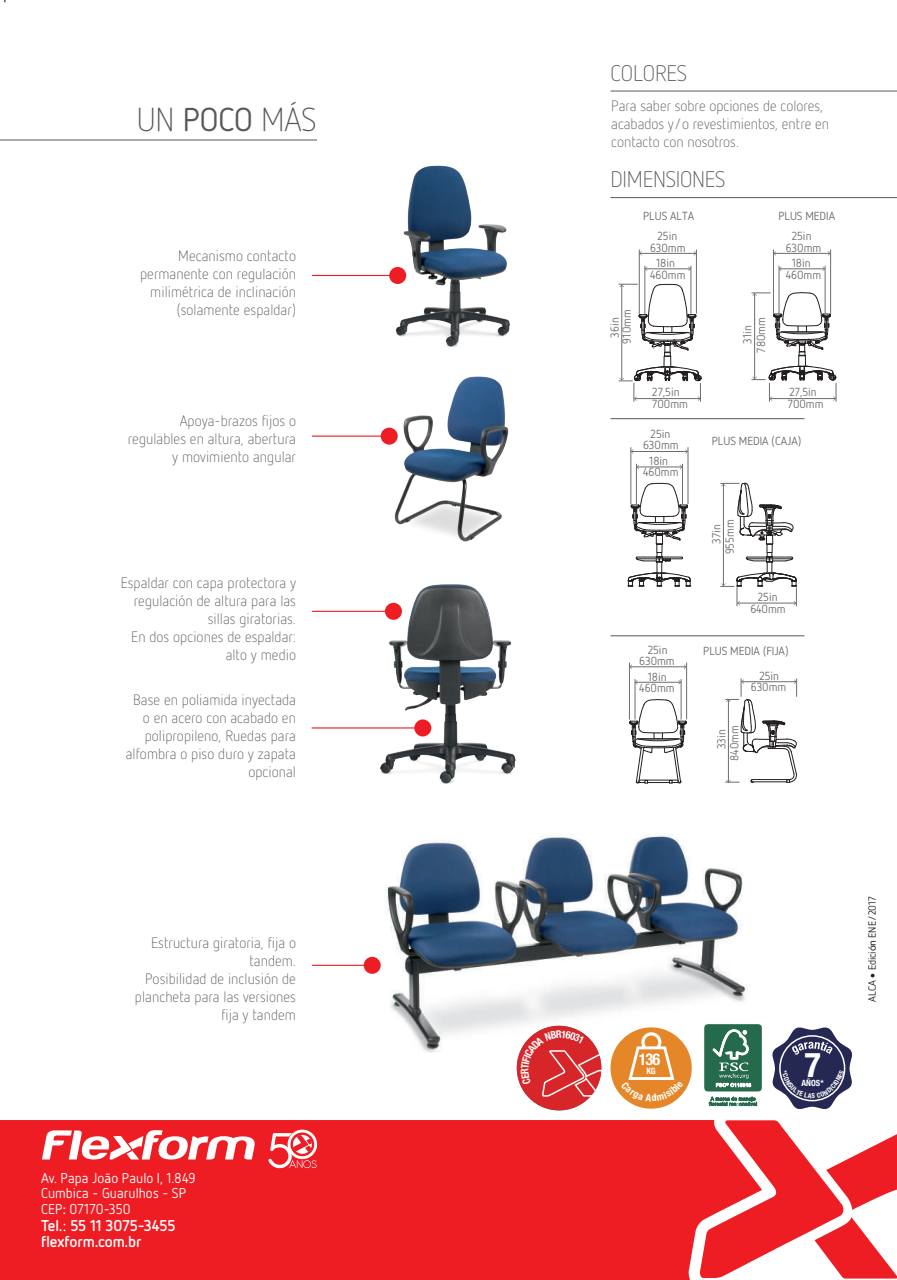
<style>
.page{position:relative;width:897px;height:1280px;background:#fff}
.page>*{position:absolute;margin:0;border:0;box-sizing:border-box;transform-origin:0 0}
.t1{font:700 condensed 34.35px "Helvetica Neue LT Std";color:#fff}
.t2{font:300 33px "Netto OT";color:#57585a}
.t3{font:300 22.5px "Netto OT";letter-spacing:-.01em;color:#57585a}
.t4{font:700 condensed 16.2px "Helvetica Neue LT Std";color:#fff}
.t5{font:700 15.6px/15.6px "Netto OT";letter-spacing:-.005em;color:#fff}
.t6{font:300 15px/18px "Netto OT";letter-spacing:.005em;color:#57585a;text-align:right}
.t7{font:14.25px/15.6px "Netto OT";letter-spacing:.005em;color:#fff}
.t8{font:11.7px "Netto OT";color:#6c6d70}
.t9{font:10.5px "Netto OT";letter-spacing:.01em;color:#231f20}
.t10{font:700 condensed 8.85px "Helvetica Neue LT Std";color:#fff}
.t11{font:700 condensed 8.55px "Helvetica Neue LT Std";color:#fff}
.t12{font:700 condensed 6.9px "Helvetica Neue LT Std";color:#fff}
.s1{font-weight:400}
.s2{font-family:"Myriad Pro"}
</style>
<div class="page">
<img style="left:385px;top:834px;width:362px;height:222px">
<img style="left:376px;top:584px;width:140px;height:200px">
<img style="left:389px;top:165px;width:121px;height:182px">
<img style="left:391px;top:376px;width:118px;height:166px">
<hr style="left:0;top:140px;width:317px;height:1px;background:#57585a">
<div style="left:0;top:1120px;width:617px;height:159px;background:#ee1d23"></div>
<svg style="left:42px;top:1129px;width:214px;height:30px"></svg>
<svg style="left:269px;top:1129px;width:48px;height:39px"></svg>
<hr style="left:610px;top:91px;width:287px;height:1px;background:#57585a">
<hr style="left:610px;top:197px;width:287px;height:1px;background:#57585a">
<div style="left:381px;top:427px;width:17px;height:17px;background:#ee1d23;border-radius:50%"></div>
<hr style="left:312px;top:435px;width:77px;height:1px;background:#ee1d23">
<div style="left:414px;top:719px;width:17px;height:17px;background:#ee1d23;border-radius:50%"></div>
<hr style="left:312px;top:727px;width:111px;height:1px;background:#ee1d23">
<div style="left:389px;top:267px;width:17px;height:17px;background:#ee1d23;border-radius:50%"></div>
<hr style="left:312px;top:275px;width:86px;height:1px;background:#ee1d23">
<div style="left:364px;top:956px;width:17px;height:17px;background:#ee1d23;border-radius:50%"></div>
<hr style="left:312px;top:964px;width:60px;height:1px;background:#ee1d23">
<div style="left:385px;top:603px;width:17px;height:17px;background:#ee1d23;border-radius:50%"></div>
<hr style="left:312px;top:610px;width:81px;height:2px;background:#ee1d23">
<hr style="left:610px;top:418px;width:194px;height:1px;background:#57585a">
<hr style="left:610px;top:635px;width:194px;height:1px;background:#57585a">
<div style="left:518px;top:1026px;width:83px;height:83px;background:#d62629;border-radius:50%"></div>
<div style="left:517px;top:1025px;width:84px;height:85px;border:2px solid #d62629;border-radius:50%"></div>
<div style="left:610px;top:1027px;width:82px;height:81px;background:#e58628;border-radius:50%"></div>
<svg style="left:619px;top:284px;width:83px;height:117px"></svg>
<hr style="left:645px;top:266px;width:1px;height:47px;background:#6c6d70">
<hr style="left:691px;top:266px;width:1px;height:47px;background:#6c6d70">
<hr style="left:645px;top:268px;width:45px;height:1px;background:#6c6d70">
<svg style="left:688px;top:266px;width:3px;height:5px"></svg>
<hr style="left:639px;top:250px;width:1px;height:63px;background:#6c6d70">
<hr style="left:696px;top:250px;width:1px;height:63px;background:#6c6d70">
<hr style="left:640px;top:253px;width:56px;height:1px;background:#6c6d70">
<svg style="left:639px;top:251px;width:3px;height:5px"></svg>
<svg style="left:752px;top:292px;width:85px;height:109px"></svg>
<hr style="left:779px;top:266px;width:1px;height:47px;background:#6c6d70">
<hr style="left:825px;top:266px;width:1px;height:47px;background:#6c6d70">
<hr style="left:779px;top:268px;width:46px;height:1px;background:#6c6d70">
<svg style="left:779px;top:266px;width:3px;height:5px"></svg>
<svg style="left:822px;top:266px;width:3px;height:5px"></svg>
<hr style="left:773px;top:250px;width:1px;height:63px;background:#6c6d70">
<hr style="left:830px;top:250px;width:1px;height:63px;background:#6c6d70">
<hr style="left:774px;top:253px;width:56px;height:1px;background:#6c6d70">
<svg style="left:627px;top:483px;width:64px;height:104px"></svg>
<hr style="left:636px;top:464px;width:1px;height:40px;background:#6c6d70">
<hr style="left:682px;top:464px;width:1px;height:40px;background:#6c6d70">
<hr style="left:637px;top:466px;width:45px;height:1px;background:#6c6d70">
<hr style="left:631px;top:447px;width:1px;height:57px;background:#6c6d70">
<hr style="left:688px;top:447px;width:1px;height:56px;background:#6c6d70">
<hr style="left:631px;top:451px;width:56px;height:1px;background:#6c6d70">
<svg style="left:685px;top:449px;width:3px;height:5px"></svg>
<svg style="left:721px;top:482px;width:76px;height:124px"></svg>
<svg style="left:629px;top:699px;width:58px;height:85px"></svg>
<hr style="left:635px;top:679px;width:1px;height:40px;background:#6c6d70">
<hr style="left:681px;top:679px;width:1px;height:40px;background:#6c6d70">
<hr style="left:635px;top:682px;width:46px;height:1px;background:#6c6d70">
<hr style="left:629px;top:663px;width:1px;height:56px;background:#6c6d70">
<hr style="left:686px;top:663px;width:1px;height:56px;background:#6c6d70">
<hr style="left:630px;top:666px;width:56px;height:1px;background:#6c6d70">
<svg style="left:684px;top:664px;width:3px;height:5px"></svg>
<svg style="left:726px;top:678px;width:71px;height:105px"></svg>
<svg style="left:521px;top:1030px;width:88px;height:69px"></svg>
<svg style="left:617px;top:1023px;width:280px;height:257px"></svg>
<h2 class="t2" style="left:137px;top:99px;width:181px">UN <span class="s1">POCO</span> MÁS</h2>
<p class="t6" style="left:140px;top:246px;width:157px">Mecanismo contacto permanente con regulación milimétrica de inclinación (solamente espaldar)</p>
<p class="t6" style="left:128px;top:411px;width:170px">Apoya-brazos fijos o regulables en altura, abertura y movimiento angular</p>
<p class="t6" style="left:121px;top:573px;width:177px">Espaldar con capa protectora y regulación de altura para las sillas giratorias.<br>En dos opciones de espaldar: alto y medio</p>
<p class="t6" style="left:126px;top:690px;width:172px">Base en poliamida inyectada o en acero con acabado en polipropileno, Ruedas para alfombra o piso duro y zapata opcional</p>
<p class="t6" style="left:135px;top:933px;width:163px">Estructura giratoria, fija o tandem.<br>Posibilidad de inclusión de plancheta para las versiones fija y tandem</p>
<p class="t7" style="left:41px;top:1170px;width:156px">Av. Papa Jo<span class="s2">ã</span>o Paulo I, 1.849<br>Cumbica - Guarulhos - SP<br>CEP<span class="s2">:</span> 07170-350</p>
<p class="t5" style="left:41px;top:1217px;width:136px">Tel. 55 11 3075-3455 flexform.com.br</p>
<h3 class="t3" style="left:610px;top:59px;width:78px">COLORES</h3>
<p class="t6" style="left:611px;top:96px;width:219px;text-align:left">Para saber sobre opciones de colores, acabados y/o revestimientos, entre en contacto con nosotros.</p>
<h3 class="t3" style="left:610px;top:166px;width:116px">DIMENSIONES</h3>
<p class="t8" style="left:643px;top:209px;width:52px">PLUS ALTA</p>
<p class="t8" style="left:778px;top:209px;width:58px">PLUS MEDIA</p>
<p class="t8" style="left:620px;top:343px;width:36px;rotate:-90deg">910mm</p>
<p class="t8" style="left:608px;top:337px;width:22px;rotate:-90deg">36in</p>
<p class="t8" style="left:658px;top:230px;width:21px">25in</p>
<p class="t8" style="left:656px;top:257px;width:20px">18in</p>
<p class="t8" style="left:650px;top:242px;width:37px">630mm</p>
<p class="t8" style="left:650px;top:269px;width:37px">460mm</p>
<p class="t8" style="left:652px;top:386px;width:29px">27,5in</p>
<p class="t8" style="left:652px;top:398px;width:37px">700mm</p>
<p class="t8" style="left:651px;top:428px;width:21px">25in</p>
<p class="t8" style="left:649px;top:455px;width:20px">18in</p>
<p class="t8" style="left:643px;top:438px;width:37px">630mm</p>
<p class="t8" style="left:643px;top:465px;width:37px">460mm</p>
<p class="t8" style="left:755px;top:352px;width:37px;rotate:-90deg">780mm</p>
<p class="t8" style="left:741px;top:343px;width:20px;rotate:-90deg">31in</p>
<p class="t8" style="left:792px;top:230px;width:21px">25in</p>
<p class="t8" style="left:792px;top:257px;width:20px">18in</p>
<p class="t8" style="left:786px;top:242px;width:37px">630mm</p>
<p class="t8" style="left:786px;top:269px;width:37px">460mm</p>
<p class="t8" style="left:789px;top:386px;width:29px">27,5in</p>
<p class="t8" style="left:788px;top:398px;width:37px">700mm</p>
<p class="t8" style="left:712px;top:434px;width:91px">PLUS MEDIA (CAJA)</p>
<p class="t8" style="left:648px;top:643px;width:21px">25in</p>
<p class="t8" style="left:648px;top:670px;width:20px">18in</p>
<p class="t8" style="left:639px;top:654px;width:37px">630mm</p>
<p class="t8" style="left:639px;top:681px;width:37px">460mm</p>
<p class="t8" style="left:724px;top:554px;width:37px;rotate:-90deg">955mm</p>
<p class="t8" style="left:710px;top:544px;width:21px;rotate:-90deg">37in</p>
<p class="t8" style="left:758px;top:590px;width:21px">25in</p>
<p class="t8" style="left:750px;top:602px;width:37px">640mm</p>
<p class="t8" style="left:703px;top:644px;width:87px">PLUS MEDIA (FIJA)</p>
<p class="t8" style="left:759px;top:669px;width:21px">25in</p>
<p class="t8" style="left:751px;top:681px;width:37px">630mm</p>
<p class="t8" style="left:728px;top:761px;width:37px;rotate:-90deg">840mm</p>
<p class="t8" style="left:715px;top:749px;width:21px;rotate:-90deg">33in</p>
<p class="t4" style="left:639px;top:1049px;width:23px">136</p>
<p class="t10" style="left:647px;top:1065px;width:11px">KG</p>
<h1 class="t1" style="left:804px;top:1044px;width:18px">7</h1>
<p class="t11" style="left:801px;top:1078px;width:24px">AÑOS*</p>
<p class="t12" style="left:812px;top:1091px;width:5px">S</p>
<p class="t9" style="left:867px;top:1002px;width:108px;rotate:-90deg">ALCA • Edici<span class="s2">ón</span> ENE/2017</p>
</div>
